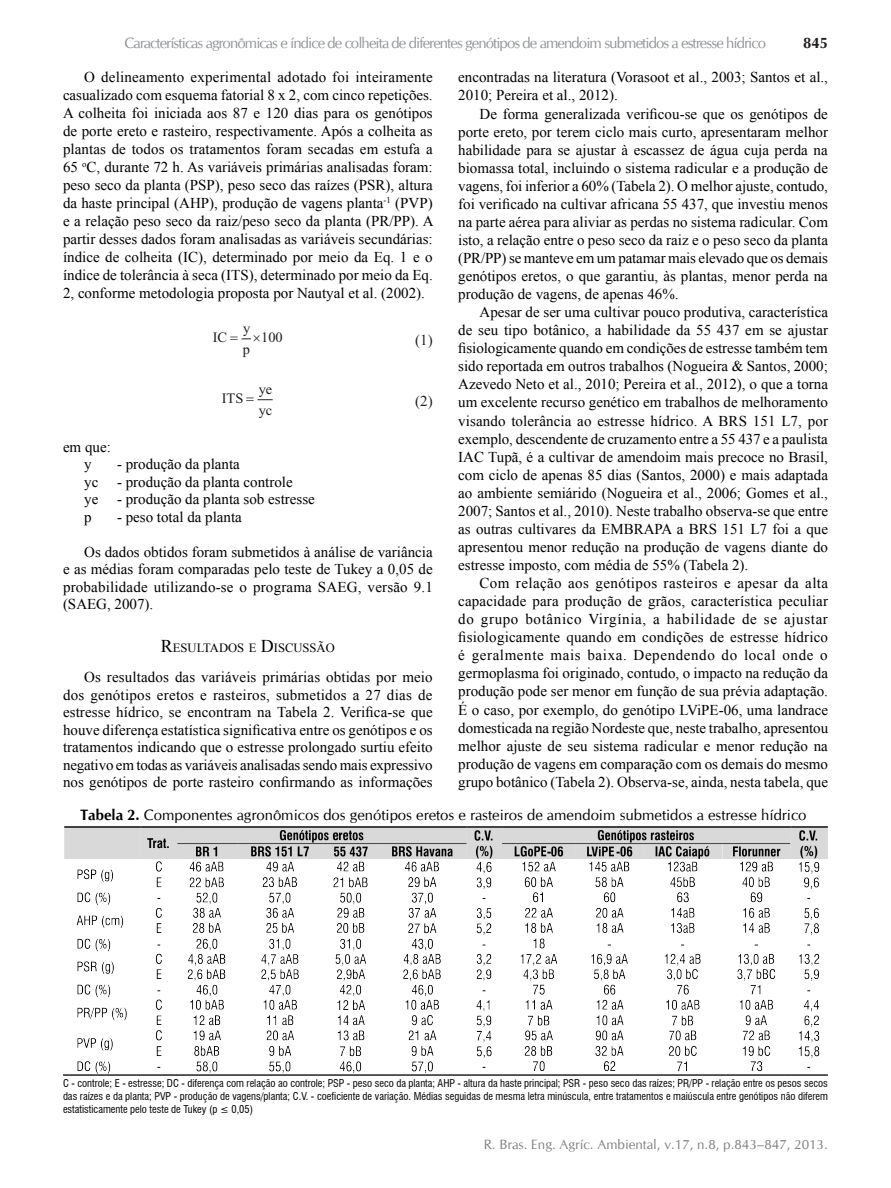
<style>
.page{position:relative;width:891px;height:1188px;background:#fff}
.page>*{position:absolute;margin:0;border:0;box-sizing:border-box;transform-origin:0 0}
.t1{font:15px/18px "Times New Roman";color:#000;text-align:justify}
.t2{font:15px "CG Omega";letter-spacing:-.06em;color:#939598}
.t3{font:15px "CG Omega";color:#000}
.t4{font:15px "Times New Roman";color:#231f20}
.t5{font:700 15px "CG Omega";color:#231f20}
.t6{font:14.4px/20.4px "Times New Roman";letter-spacing:-.02em;color:#231f20}
.t7{font:13.5px "CG Omega";color:#808080}
.t8{font:12.6px "Times New Roman";color:#000}
.t9{font:condensed 10.5px/12.6px "Swiss 721 BT";color:#000;text-align:justify}
.s1{font-size:18px}
.s2{font-weight:700}
</style>
<div class="page">
<img style="left:63px;top:827px;width:765px;height:248px">
<svg style="left:241px;top:338px;width:10px;height:2px"></svg>
<svg style="left:257px;top:399px;width:16px;height:2px"></svg>
<p class="t2" style="left:124px;top:34px;width:643px">Características agronômicas e índice de colheita de diferentes genótipos de amendoim submetidos a estresse hídrico</p>
<p class="t5" style="left:803px;top:33px;width:26px">845</p>
<p class="t1" style="left:63px;top:68px;width:372px;text-indent:21px">O delineamento experimental adotado foi inteiramente casualizado com esquema fatorial 8 x 2, com cinco repetições.<br>A colheita foi iniciada aos 87 e 120 dias para os genótipos de porte ereto e rasteiro, respectivamente. Após a colheita as plantas de todos os tratamentos foram secadas em estufa a 65 <sup>o</sup>C, durante 72 h. As variáveis primárias analisadas foram: peso seco da planta (PSP), peso seco das raízes (PSR), altura da haste principal (AHP), produção de vagens planta<sup>-1</sup> (PVP) e a relação peso seco da raiz/peso seco da planta (PR/PP). A partir desses dados foram analisadas as variáveis secundárias: índice de colheita (IC), determinado por meio da Eq. 1 e o índice de tolerância à seca (ITS), determinado por meio da Eq.<br>2, conforme metodologia proposta por Nautyal et al. (2002).</p>
<p class="t1" style="left:458px;top:68px;width:371px">encontradas na literatura (Vorasoot et al., 2003; Santos et al.,<br>2010; Pereira et al., 2012).</p>
<p class="t1" style="left:458px;top:104px;width:371px;text-indent:21px">De forma generalizada verificou-se que os genótipos de porte ereto, por terem ciclo mais curto, apresentaram melhor habilidade para se ajustar à escassez de água cuja perda na biomassa total, incluindo o sistema radicular e a produção de vagens, foi inferior a 60% (Tabela 2). O melhor ajuste, contudo, foi verificado na cultivar africana 55 437, que investiu menos na parte aérea para aliviar as perdas no sistema radicular. Com isto, a relação entre o peso seco da raiz e o peso seco da planta (PR/PP) se manteve em um patamar mais elevado que os demais genótipos eretos, o que garantiu, às plantas, menor perda na produção de vagens, de apenas 46%.</p>
<p class="t1" style="left:458px;top:303px;width:371px;text-indent:21px">Apesar de ser uma cultivar pouco produtiva, característica de seu tipo botânico, a habilidade da 55 437 em se ajustar fisiologicamente quando em condições de estresse também tem sido reportada em outros trabalhos (Nogueira &amp; Santos, 2000; Azevedo Neto et al., 2010; Pereira et al., 2012), o que a torna um excelente recurso genético em trabalhos de melhoramento visando tolerância ao estresse hídrico. A BRS 151 L7, por exemplo, descendente de cruzamento entre a 55 437 e a paulista IAC Tupã, é a cultivar de amendoim mais precoce no Brasil, com ciclo de apenas 85 dias (Santos, 2000) e mais adaptada ao ambiente semiárido (Nogueira et al., 2006; Gomes et al., 2007; Santos et al., 2010). Neste trabalho observa-se que entre as outras cultivares da EMBRAPA a BRS 151 L7 foi a que apresentou menor redução na produção de vagens diante do estresse imposto, com média de 55% (Tabela 2).</p>
<p class="t1" style="left:458px;top:574px;width:371px;text-indent:21px">Com relação aos genótipos rasteiros e apesar da alta capacidade para produção de grãos, característica peculiar do grupo botânico Virgínia, a habilidade de se ajustar fisiologicamente quando em condições de estresse hídrico é geralmente mais baixa. Dependendo do local onde o germoplasma foi originado, contudo, o impacto na redução da produção pode ser menor em função de sua prévia adaptação.<br>É o caso, por exemplo, do genótipo LViPE-06, uma landrace domesticada na região Nordeste que, neste trabalho, apresentou melhor ajuste de seu sistema radicular e menor redução na produção de vagens em comparação com os demais do mesmo grupo botânico (Tabela 2). Observa-se, ainda, nesta tabela, que</p>
<p class="t6" style="left:213px;top:328px;width:16px">IC</p>
<p class="t6" style="left:243px;top:319px;width:9px">y p</p>
<p class="t6" style="left:261px;top:328px;width:23px">100</p>
<p class="t6" style="left:222px;top:389px;width:23px">ITS</p>
<p class="t6" style="left:259px;top:380px;width:15px">ye yc</p>
<p class="t4" style="left:415px;top:330px;width:19px">(1)</p>
<p class="t4" style="left:415px;top:390px;width:19px">(2)</p>
<p class="t1" style="left:63px;top:438px;width:49px">em que:</p>
<p class="t1" style="left:84px;top:455px;width:9px">y</p>
<p class="t1" style="left:117px;top:455px;width:124px">- produção da planta</p>
<p class="t1" style="left:84px;top:472px;width:210px">yc - produção da planta controle</p>
<p class="t1" style="left:84px;top:490px;width:232px">ye - produção da planta sob estresse</p>
<p class="t1" style="left:84px;top:507px;width:9px">p</p>
<p class="t1" style="left:117px;top:507px;width:126px">- peso total da planta</p>
<p class="t1" style="left:63px;top:543px;width:371px;line-height:17.4px;text-indent:21px">Os dados obtidos foram submetidos à análise de variância e as médias foram comparadas pelo teste de Tukey a 0,05 de probabilidade utilizando-se o programa SAEG, versão 9.1 (SAEG, 2007).</p>
<p class="t8" style="left:161px;top:639px;width:175px"><span class="s1">R</span>ESULTADOS E <span class="s1">D</span>ISCUSSÃO</p>
<p class="t1" style="left:63px;top:668px;width:371px;line-height:17.4px;text-indent:21px">Os resultados das variáveis primárias obtidas por meio dos genótipos eretos e rasteiros, submetidos a 27 dias de estresse hídrico, se encontram na Tabela 2. Verifica-se que houve diferença estatística significativa entre os genótipos e os tratamentos indicando que o estresse prolongado surtiu efeito negativo em todas as variáveis analisadas sendo mais expressivo nos genótipos de porte rasteiro confirmando as informações</p>
<p class="t3" style="left:80px;top:806px;width:728px"><span class="s2">Tabela 2.</span> Componentes agronômicos dos genótipos eretos e rasteiros de amendoim submetidos a estresse hídrico</p>
<p class="t9" style="left:63px;top:1077px;width:766px">C - controle; E - estresse; DC - diferença com relação ao controle; PSP - peso seco da planta; AHP - altura da haste principal; PSR - peso seco das raízes; PR/PP - relação entre os pesos secos das raízes e da planta; PVP - produção de vagens/planta; C.V. - coeficiente de variação. Médias seguidas de mesma letra minúscula, entre tratamentos e maiúscula entre genótipos não diferem estatisticamente pelo teste de Tukey (p ≤ 0,05)</p>
<p class="t7" style="left:484px;top:1136px;width:346px">R. Bras. Eng. Agríc. Ambiental, v.17, n.8, p.843–847, 2013.</p>
</div>
